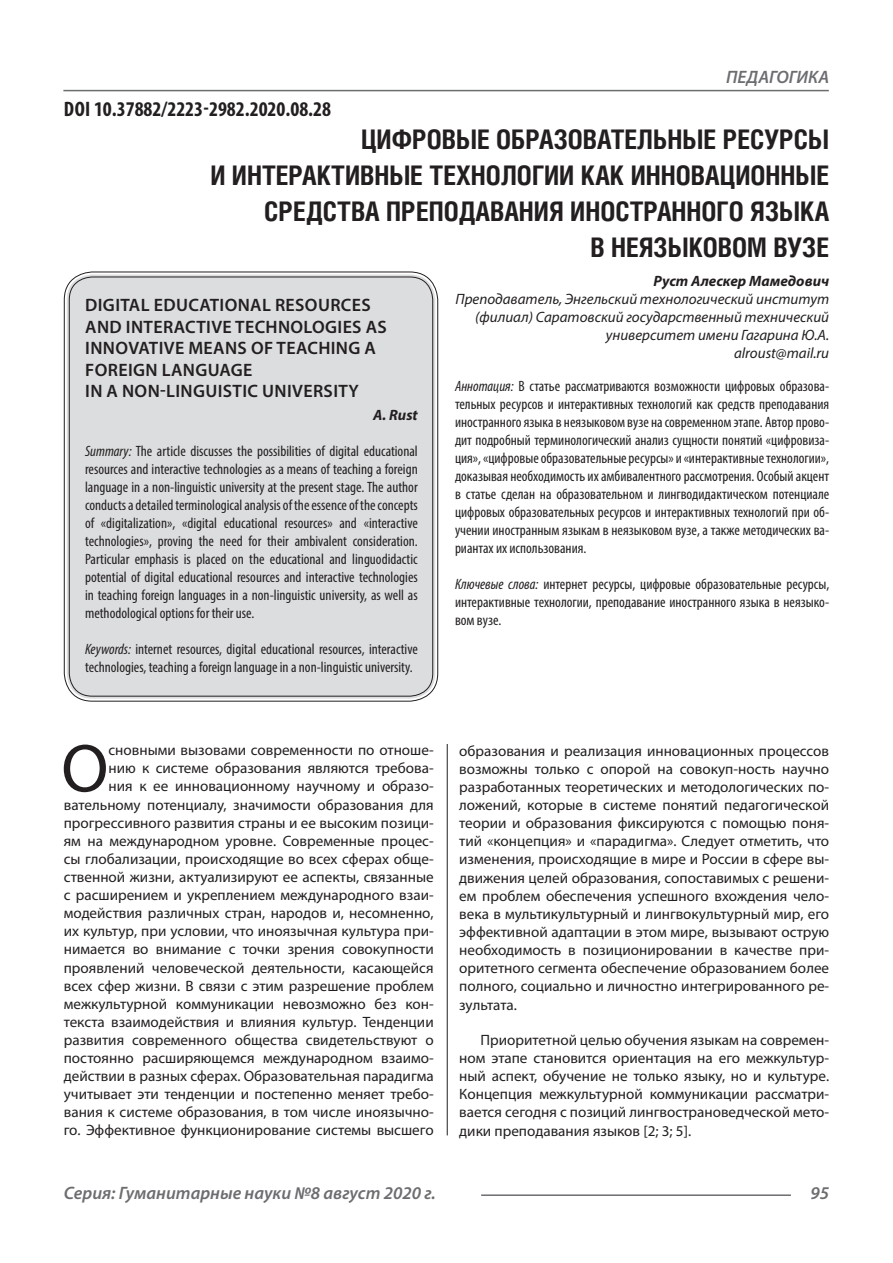
<style>
.page{position:relative;width:893px;height:1263px;background:#fff}
.page>*{position:absolute;margin:0;border:0;box-sizing:border-box;transform-origin:0 0}
.Статья_текст_первый{font:68.4px "Myriad Pro";color:#231f20}
.Статья_название{font:700 27px/36px "Helios Cond C";color:#231f20;text-align:right}
.ДОИ{font:700 condensed 21px "Myriad Pro";color:#231f20}
.Статья_название_англ{font:600 18px/21.6px "Myriad Pro";letter-spacing:.02em;color:#231f20}
.t1{font:italic 600 18px "Myriad Pro";color:#6c6d70}
.Статья_текст_первый-2{font:15px/18.1px "Myriad Pro";color:#231f20;text-align:right}
.Статья_аннотация_анг{font:condensed 15px/18px "Myriad Pro";color:#231f20;text-align:justify}
.Статья_аннотация_тек{font:condensed 15px/18px "Myriad Pro";color:#231f20;text-align:justify}
.Статья_текст{font:15px/18.1px "Myriad Pro";color:#231f20;text-align:justify}
.Статья_автор_инфо{font:italic 15px/18px "Myriad Pro";color:#231f20;text-align:right}
.Статья_автор_фио_рус{font:italic 700 15px "Myriad Pro";color:#231f20}
.Статья_автор_англ{font:italic 700 15px "Myriad Pro";color:#231f20}
.s1{font-style:italic}
</style>
<div class="page">
<hr style="left:447px;top:128px;width:1px;height:1007px;background:#231f20">
<hr style="left:63px;top:90px;width:766px;height:1px;background:#6c6d70">
<hr style="left:481px;top:1194px;width:310px;height:2px;background:#6c6d70">
<div style="left:443px;top:128px;width:10px;height:616px;background:#fff"></div>
<div style="left:67px;top:274px;width:368px;height:425px;background:#dcdddf;border-radius:26px"></div>
<p class="ДОИ" style="left:64px;top:96px;width:269px">DOI 10.37882/2223-2982.2020.08.28</p>
<p class="t1" style="left:726px;top:66px;width:104px">ПЕДАГОГИКА</p>
<p class="Статья_название" style="left:361px;top:121px;width:470px">ЦИФРОВЫЕ ОБРАЗОВАТЕЛЬНЫЕ РЕСУРСЫ</p>
<p class="Статья_название" style="left:210px;top:157px;width:620px">И ИНТЕРАКТИВНЫЕ ТЕХНОЛОГИИ КАК ИННОВАЦИОННЫЕ<br>СРЕДСТВА ПРЕПОДАВАНИЯ ИНОСТРАННОГО ЯЗЫКА</p>
<p class="Статья_название" style="left:590px;top:229px;width:240px">В НЕЯЗЫКОВОМ ВУЗЕ</p>
<p class="Статья_автор_фио_рус" style="left:653px;top:271px;width:177px">Руст Алескер Мамедович</p>
<p class="Статья_автор_инфо" style="left:456px;top:290px;width:375px">Преподаватель, Энгельский технологический институт (филиал) Саратовский государственный технический университет имени Гагарина Ю.А.</p>
<p class="Статья_автор_инфо" style="left:734px;top:344px;width:97px">alroust@mail.ru</p>
<p class="Статья_аннотация_тек" style="left:455px;top:377px;width:376px"><span class="s1">Аннотация:</span> В статье рассматриваются возможности цифровых образова&shy;тельных ресурсов и интерактивных технологий как средств преподавания иностранного языка в неязыковом вузе на современном этапе. Автор прово&shy;дит подробный терминологический анализ сущности понятий «цифровиза&shy;ция», «цифровые образовательные ресурсы» и «интерактивные технологии», доказывая необходимость их амбивалентного рассмотрения. Особый акцент в статье сделан на образовательном и лингводидактическом потенциале цифровых образовательных ресурсов и интерактивных технологий при об&shy;учении иностранным языкам в неязыковом вузе, а также методических ва&shy;риантах их использования.</p>
<p class="Статья_аннотация_тек" style="left:455px;top:575px;width:376px"><span class="s1">Ключевые слова:</span> интернет ресурсы, цифровые образовательные ресурсы, интерактивные технологии, преподавание иностранного языка в неязыко&shy;вом вузе.</p>
<p class="Статья_название_англ" style="left:85px;top:294px;width:303px">DIGITAL EDUCATIONAL RESOURCES<br>AND INTERACTIVE TECHNOLOGIES AS<br>INNOVATIVE MEANS OF TEACHING A<br>FOREIGN LANGUAGE</p>
<p class="Статья_название_англ" style="left:85px;top:380px;width:275px">IN A NON-LINGUISTIC UNIVERSITY</p>
<p class="Статья_автор_англ" style="left:373px;top:405px;width:46px">A. Rust</p>
<p class="Статья_аннотация_анг" style="left:85px;top:441px;width:334px"><span class="s1">Summary:</span> The article discusses the possibilities of digital educational resources and interactive technologies as a means of teaching a foreign language in a non-linguistic university at the present stage. The author conducts a detailed terminological analysis of the essence of the concepts of «digitalization», «digital educational resources» and «interactive technologies», proving the need for their ambivalent consideration.<br>Particular emphasis is placed on the educational and linguodidactic potential of digital educational resources and interactive technologies in teaching foreign languages in a non-linguistic university, as well as methodological options for their use.</p>
<p class="Статья_аннотация_анг" style="left:85px;top:639px;width:334px"><span class="s1">Keywords:</span> internet resources, digital educational resources, interactive technologies, teaching a foreign language in a non-linguistic university.</p>
<p class="Статья_текст_первый" style="left:61px;top:726px;width:49px">О</p>
<p class="Статья_текст_первый-2" style="left:64px;top:741px;width:371px">сновными вызовами современности по отноше-<br>нию к системе образования являются требова-<br>ния к ее инновационному научному и образо&shy;вательному потенциалу, значимости образования для прогрессивного развития страны и ее высоким позици&shy;ям на международном уровне. Современные процес&shy;сы глобализации, происходящие во всех сферах обще&shy;ственной жизни, актуализируют ее аспекты, связанные с расширением и укреплением международного взаи&shy;модействия различных стран, народов и, несомненно, их культур, при условии, что иноязычная культура при&shy;нимается во внимание с точки зрения совокупности проявлений человеческой деятельности, касающейся всех сфер жизни. В связи с этим разрешение проблем межкультурной коммуникации невозможно без кон&shy;текста взаимодействия и влияния культур. Тенденции развития современного общества свидетельствуют о постоянно расширяющемся международном взаимо&shy;действии в разных сферах. Образовательная парадигма учитывает эти тенденции и постепенно меняет требо&shy;вания к системе образования, в том числе иноязычно&shy;го. Эффективное функционирование системы высшего</p>
<p class="Статья_текст_первый-2" style="left:459px;top:741px;width:371px;text-align:justify">образования и реализация инновационных процессов возможны только с опорой на совокуп-ность научно разработанных теоретических и методологических по&shy;ложений, которые в системе понятий педагогической теории и образования фиксируются с помощью поня&shy;тий «концепция» и «парадигма». Следует отметить, что изменения, происходящие в мире и России в сфере вы&shy;движения целей образования, сопоставимых с решени&shy;ем проблем обеспечения успешного вхождения чело&shy;века в мультикультурный и лингвокультурный мир, его эффективной адаптации в этом мире, вызывают острую необходимость в позиционировании в качестве при&shy;оритетного сегмента обеспечение образованием более полного, социально и личностно интегрированного ре&shy;зультата.</p>
<p class="Статья_текст" style="left:459px;top:1030px;width:371px;text-indent:21px">Приоритетной целью обучения языкам на современ&shy;ном этапе становится ориентация на его межкультур&shy;ный аспект, обучение не только языку, но и культуре.<br>Концепция межкультурной коммуникации рассматри&shy;вается сегодня с позиций лингвострановедческой мето&shy;дики преподавания языков [2; 3; 5].</p>
<p class="t1" style="left:64px;top:1182px;width:373px">Серия: Гуманитарные науки №8 август 2020 г.</p>
<p class="t1" style="left:810px;top:1182px;width:20px">95</p>
</div>
